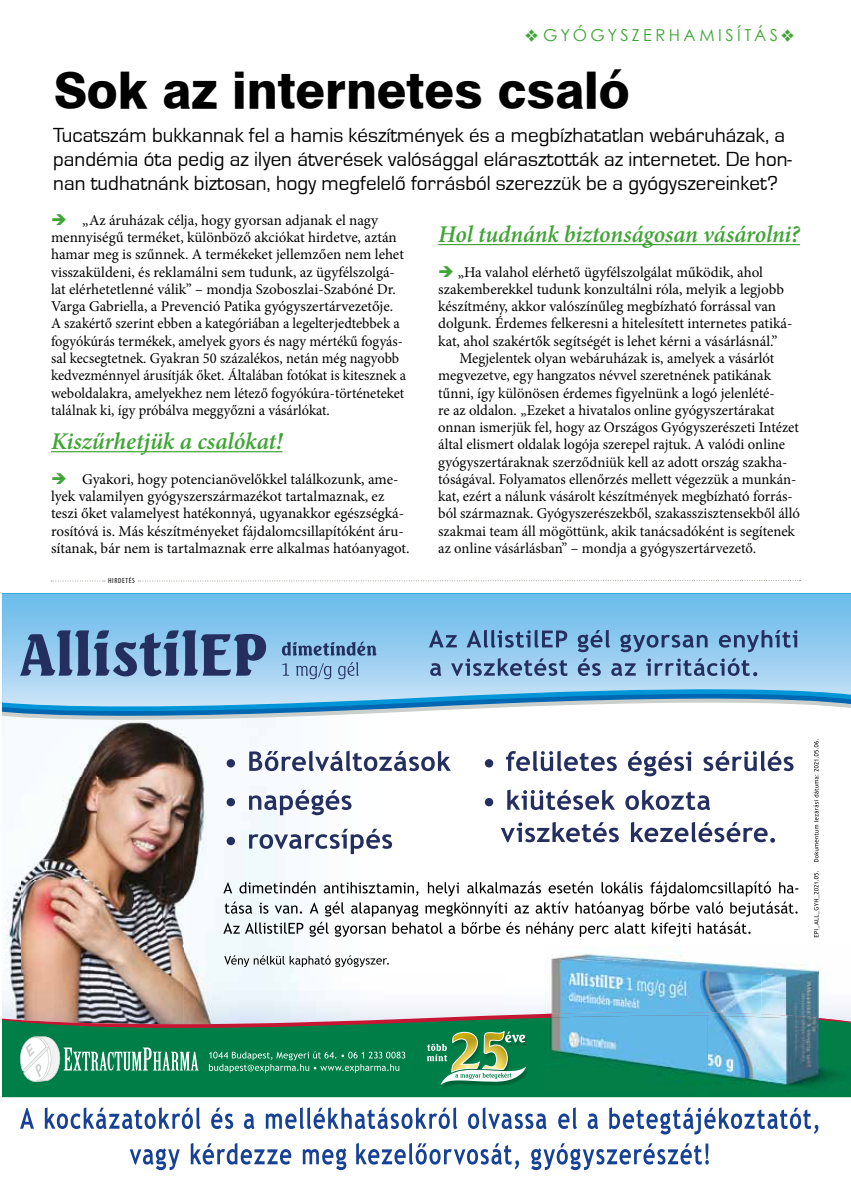
<style>
.page{position:relative;width:851px;height:1187px;background:#fff}
.page>*{position:absolute;margin:0;border:0;box-sizing:border-box;transform-origin:0 0}
.t1{font:49.5px "Swiss 721 Hv PFL Normal";color:#000}
.t2{font:italic 600 24px "Minion Pro";letter-spacing:-.005em;color:#3fa535}
.t3{font:21px/24px "Eurostile T";color:#000}
.t4{font:16.5px "Astro Sky Century Gothic Font";letter-spacing:.205em;color:#3fa535}
.t5{font:15px/17.2px "Minion Pro";color:#000}
.t6{font:condensed 7.5px "Myriad Pro";letter-spacing:.09em;color:#000}
.s1{color:#3fa535}
</style>
<div class="page">
<svg style="left:138px;top:580px;width:662px;height:1px"></svg>
<svg style="left:51px;top:580px;width:54px;height:1px"></svg>
<hr style="left:51px;top:451px;width:231px;height:1px;background:#3fa535">
<hr style="left:438px;top:244px;width:361px;height:1px;background:#3fa535">
<img style="left:2px;top:730px;width:503px;height:279px">
<svg style="left:2px;top:710px;width:438px;height:11px"></svg>
<svg style="left:2px;top:593px;width:848px;height:117px;background:#87c5eb"></svg>
<svg style="left:20px;top:630px;width:246px;height:46px;background:#5f81ab"></svg>
<svg style="left:282px;top:662px;width:77px;height:17px"></svg>
<svg style="left:282px;top:641px;width:94px;height:14px"></svg>
<svg style="left:558px;top:1107px;width:260px;height:27px"></svg>
<svg style="left:20px;top:1107px;width:526px;height:21px"></svg>
<svg style="left:356px;top:1143px;width:352px;height:26px"></svg>
<svg style="left:130px;top:1143px;width:216px;height:26px"></svg>
<svg style="left:2px;top:1009px;width:848px;height:88px;background:#188757"></svg>
<img style="left:440px;top:1084px;width:89px;height:5px">
<svg style="left:2px;top:1011px;width:542px;height:73px;background:#45916b"></svg>
<svg style="left:430px;top:658px;width:327px;height:18px;background:#7da1c6"></svg>
<svg style="left:429px;top:629px;width:368px;height:23px;background:#71a1ca"></svg>
<svg style="left:813px;top:739px;width:6px;height:198px"></svg>
<img style="left:546px;top:953px;width:275px;height:21px">
<img style="left:544px;top:974px;width:217px;height:37px">
<img style="left:761px;top:974px;width:89px;height:37px">
<img style="left:544px;top:1022px;width:306px;height:70px">
<img style="left:544px;top:1011px;width:306px;height:11px">
<svg style="left:224px;top:955px;width:165px;height:11px"></svg>
<svg style="left:223px;top:881px;width:575px;height:55px"></svg>
<svg style="left:226px;top:828px;width:166px;height:26px"></svg>
<svg style="left:226px;top:789px;width:125px;height:26px"></svg>
<svg style="left:226px;top:750px;width:225px;height:21px"></svg>
<svg style="left:500px;top:821px;width:274px;height:21px"></svg>
<svg style="left:485px;top:789px;width:225px;height:21px"></svg>
<svg style="left:485px;top:750px;width:308px;height:26px"></svg>
<svg style="left:847px;top:593px;width:4px;height:7px"></svg>
<p class="t4" style="left:525px;top:24px;width:271px">❖GYÓGYSZERHAMISÍTÁS❖</p>
<h1 class="t1" style="left:53px;top:60px;width:578px">Sok az internetes csaló</h1>
<p class="t3" style="left:53px;top:124px;width:740px">Tucatszám bukkannak fel a hamis készítmények és a megbízhatatlan webáruházak, a pandémia óta pedig az ilyen átverések valósággal elárasztották az internetet. De hon&shy;nan tudhatnánk biztosan, hogy megfelelő forrásból szerezzük be a gyógyszereinket?</p>
<p class="t5" style="left:51px;top:211px;width:356px"><span class="s1">➔</span> „Az áruházak célja, hogy gyorsan adjanak el nagy mennyiségű terméket, különböző akciókat hirdetve, aztán hamar meg is szűnnek. A termékeket jellemzően nem lehet visszaküldeni, és reklamálni sem tudunk, az ügyfélszolgá&shy;lat elérhetetlenné válik” – mondja Szoboszlai-Szabóné Dr.<br>Varga Gabriella, a Prevenció Patika gyógyszertárvezetője.<br>A szakértő szerint ebben a kategóriában a legelterjedtebbek a fogyókúrás termékek, amelyek gyors és nagy mértékű fogyás&shy;sal kecsegtetnek. Gyakran 50 százalékos, netán még nagyobb kedvezménnyel árusítják őket. Általában fotókat is kitesznek a weboldalakra, amelyekhez nem létező fogyókúra-történeteket találnak ki, így próbálva meggyőzni a vásárlókat.</p>
<h2 class="t2" style="left:51px;top:425px;width:233px">Kiszűrhetjük a csalókat!</h2>
<p class="t5" style="left:51px;top:470px;width:360px"><span class="s1">➔</span> Gyakori, hogy potencianövelőkkel találkozunk, ame&shy;lyek valamilyen gyógyszerszármazékot tartalmaznak, ez teszi őket valamelyest hatékonnyá, ugyanakkor egészségká&shy;rosítóvá is. Más készítményeket fájdalomcsillapítóként áru&shy;sítanak, bár nem is tartalmaznak erre alkalmas hatóanyagot.</p>
<p class="t6" style="left:108px;top:576px;width:28px">HIRDETÉS</p>
<h2 class="t2" style="left:438px;top:218px;width:363px">Hol tudnánk biztonságosan vásárolni?</h2>
<p class="t5" style="left:438px;top:263px;width:326px"><span class="s1">➔</span> „Ha valahol elérhető ügyfélszolgálat működik, ahol</p>
<p class="t5" style="left:438px;top:280px;width:347px">szakemberekkel tudunk konzultálni róla, melyik a legjobb</p>
<p class="t5" style="left:438px;top:298px;width:339px">készítmény, akkor valószínűleg megbízható forrással van</p>
<p class="t5" style="left:438px;top:315px;width:356px">dolgunk. Érdemes felkeresni a hitelesített internetes patiká-</p>
<p class="t5" style="left:438px;top:332px;width:341px">kat, ahol szakértők segítségét is lehet kérni a vásárlásnál.”</p>
<p class="t5" style="left:459px;top:349px;width:316px">Megjelentek olyan webáruházak is, amelyek a vásárlót</p>
<p class="t5" style="left:438px;top:367px;width:334px">megvezetve, egy hangzatos névvel szeretnének patikának</p>
<p class="t5" style="left:438px;top:384px;width:338px">tűnni, így különösen érdemes figyelnünk a logó jelenlété-</p>
<p class="t5" style="left:438px;top:401px;width:338px">re az oldalon. „Ezeket a hivatalos online gyógyszertárakat</p>
<p class="t5" style="left:438px;top:418px;width:362px">onnan ismerjük fel, hogy az Országos Gyógyszerészeti Intézet</p>
<p class="t5" style="left:438px;top:436px;width:348px">által elismert oldalak logója szerepel rajtuk. A valódi online</p>
<p class="t5" style="left:438px;top:453px;width:351px">gyógyszertáraknak szerződniük kell az adott ország szakha-</p>
<p class="t5" style="left:438px;top:470px;width:360px">tóságával. Folyamatos ellenőrzés mellett végezzük a munkán-</p>
<p class="t5" style="left:438px;top:487px;width:356px">kat, ezért a nálunk vásárolt készítmények megbízható forrás-</p>
<p class="t5" style="left:438px;top:505px;width:363px">ból származnak. Gyógyszerészekből, szakasszisztensekből álló</p>
<p class="t5" style="left:438px;top:522px;width:358px">szakmai team áll mögöttünk, akik tanácsadóként is segítenek</p>
<p class="t5" style="left:438px;top:539px;width:319px">az online vásárlásban” – mondja a gyógyszertárvezető.</p>
</div>
